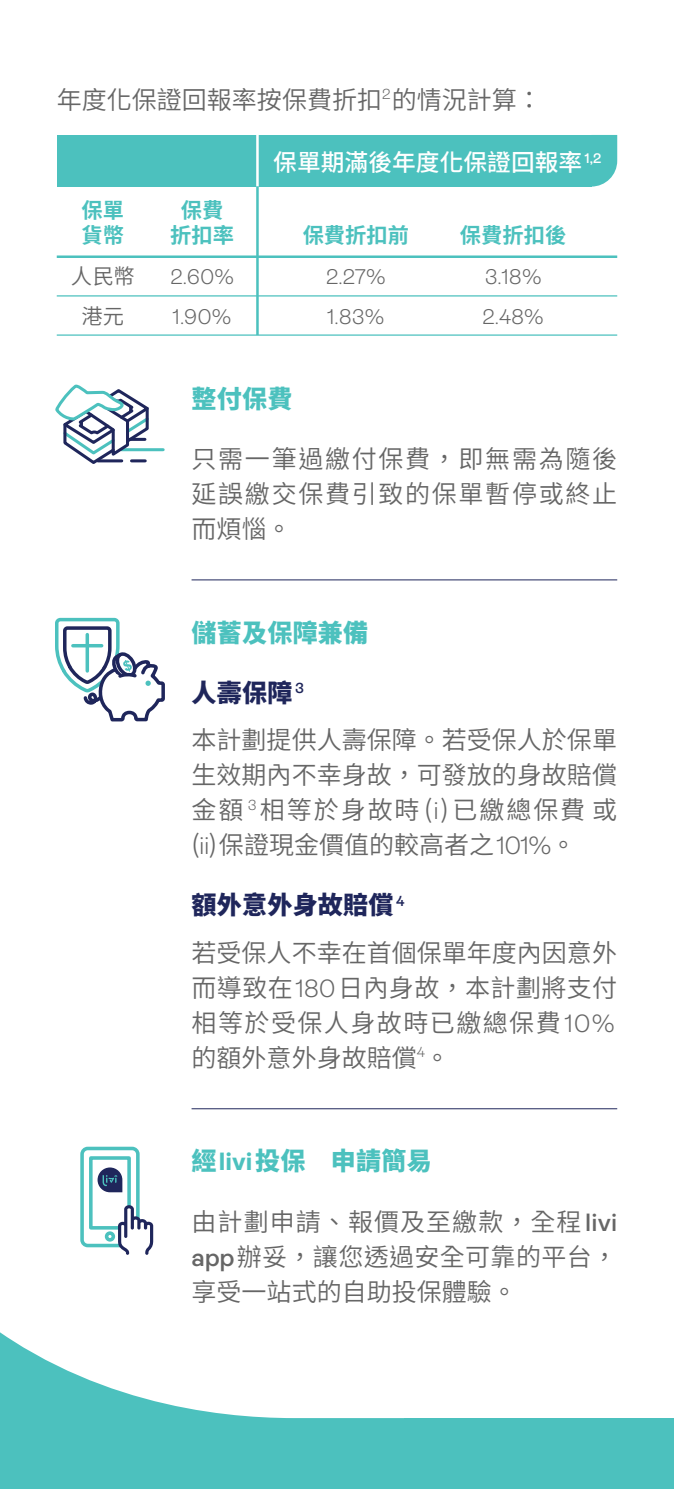
<style>
.page{position:relative;width:674px;height:1489px;background:#fff}
.page>*{position:absolute;margin:0;border:0;box-sizing:border-box;transform-origin:0 0}
.t1{font:600 25px/35px "Noto Sans CJ Ktc";color:#666;text-align:justify}
.t2{font:900 25px "Noto Sans CJ Ktc";letter-spacing:.01em;color:#4cc1be}
.t3{font:500 23.75px "Noto Sans CJ Ktc";color:#fff}
.t4{font:300 21.25px/40.5px "Ambit";color:#666}
.t5{font:700 21.25px/25.5px "Noto Sans CJ Ktc";color:#4cc1be}
.t6{font:600 21.25px/40.5px "Noto Sans CJ Ktc";color:#666;text-align:center}
.s1{font-weight:900;color:#1f265b}
.s2{font-family:"Ambit";font-weight:300}
.s3{font-family:"Ambit";font-weight:700}
.s4{font-family:"Ambit"}
</style>
<div class="page">
<svg style="left:1px;top:1109px;width:463px;height:379px"></svg>
<div style="left:404px;top:1417px;width:269px;height:71px;background:#4cc1be"></div>
<svg style="left:78px;top:1144px;width:75px;height:110px"></svg>
<hr style="left:191px;top:1108px;width:426px;height:1px;background:#1f265b">
<svg style="left:55px;top:617px;width:110px;height:105px"></svg>
<hr style="left:73px;top:644px;width:29px;height:3px;background:#4cc1be">
<svg style="left:85px;top:634px;width:4px;height:37px"></svg>
<hr style="left:191px;top:579px;width:426px;height:1px;background:#1f265b">
<hr style="left:121px;top:448px;width:42px;height:3px;background:#4cc1be">
<svg style="left:55px;top:384px;width:98px;height:80px"></svg>
<hr style="left:57px;top:255px;width:560px;height:3px;background:#4cc1be">
<hr style="left:57px;top:295px;width:560px;height:1px;background:#4cc1be">
<hr style="left:57px;top:334px;width:560px;height:2px;background:#4cc1be">
<svg style="left:591px;top:135px;width:26px;height:51px"></svg>
<div style="left:57px;top:135px;width:534px;height:51px;background:#4cc1be"></div>
<hr style="left:256px;top:135px;width:2px;height:51px;background:#fff">
<hr style="left:256px;top:186px;width:2px;height:149px;background:#4cc1be">
<p class="t1" style="left:57px;top:83px;width:486px">年度化保證回報率按保費折扣<sup>2</sup>的情況計算：</p>
<p class="t5" style="left:81px;top:197px;width:44px">保單貨幣</p>
<p class="t6" style="left:71px;top:256px;width:65px">人民幣港元</p>
<p class="t5" style="left:170px;top:197px;width:65px;text-align:center">保費折扣率</p>
<p class="t4" style="left:170px;top:256px;width:65px">2.60%<br>1.90%</p>
<p class="t3" style="left:273px;top:149px;width:329px">保單期滿後年度化保證回報率 <sup>1,2</sup></p>
<p class="t5" style="left:302px;top:223px;width:108px">保費折扣前</p>
<p class="t4" style="left:326px;top:256px;width:61px">2.27%<br>1.83%</p>
<p class="t5" style="left:459px;top:223px;width:108px">保費折扣後</p>
<p class="t4" style="left:482px;top:256px;width:63px">3.18%<br>2.48%</p>
<p class="t2" style="left:191px;top:385px;width:102px">整付保費</p>
<p class="t1" style="left:191px;top:442px;width:427px">只需一筆過繳付保費，即無需為隨後延誤繳交保費引致的保單暫停或終止而煩惱。</p>
<p class="t2" style="left:191px;top:618px;width:178px">儲蓄及保障兼備</p>
<p class="t1" style="left:191px;top:669px;width:426px;line-height:47.5px"><span class="s1">人壽保障</span> <sup>3<br></sup>本計劃提供人壽保障。若受保人於保單</p>
<p class="t1" style="left:191px;top:758px;width:427px">生效期內不幸身故，可發放的身故賠償金額 <sup>3</sup>相等於身故時(<span class="s2">i</span>)已繳總保費或(<span class="s2">ii</span>)保證現金價值的較高者之<span class="s2">101%</span>。</p>
<p class="t1" style="left:191px;top:881px;width:426px;line-height:47.5px"><span class="s1">額外意外身故賠償</span> <sup>4<br></sup>若受保人不幸在首個保單年度內因意外</p>
<p class="t1" style="left:191px;top:970px;width:427px">而導致在<span class="s2">180</span>日內身故，本計劃將支付相等於受保人身故時已繳總保費<span class="s2">10%</span>的額外意外身故賠償<sup>4</sup>。</p>
<p class="t2" style="left:191px;top:1147px;width:241px">經<span class="s3">livi</span>投保　申請簡易</p>
<p class="t1" style="left:191px;top:1204px;width:427px">由計劃申請、報價及至繳款，全程<span class="s4">livi app</span>辦妥，讓您透過安全可靠的平台，享受一站式的自助投保體驗。</p>
</div>
